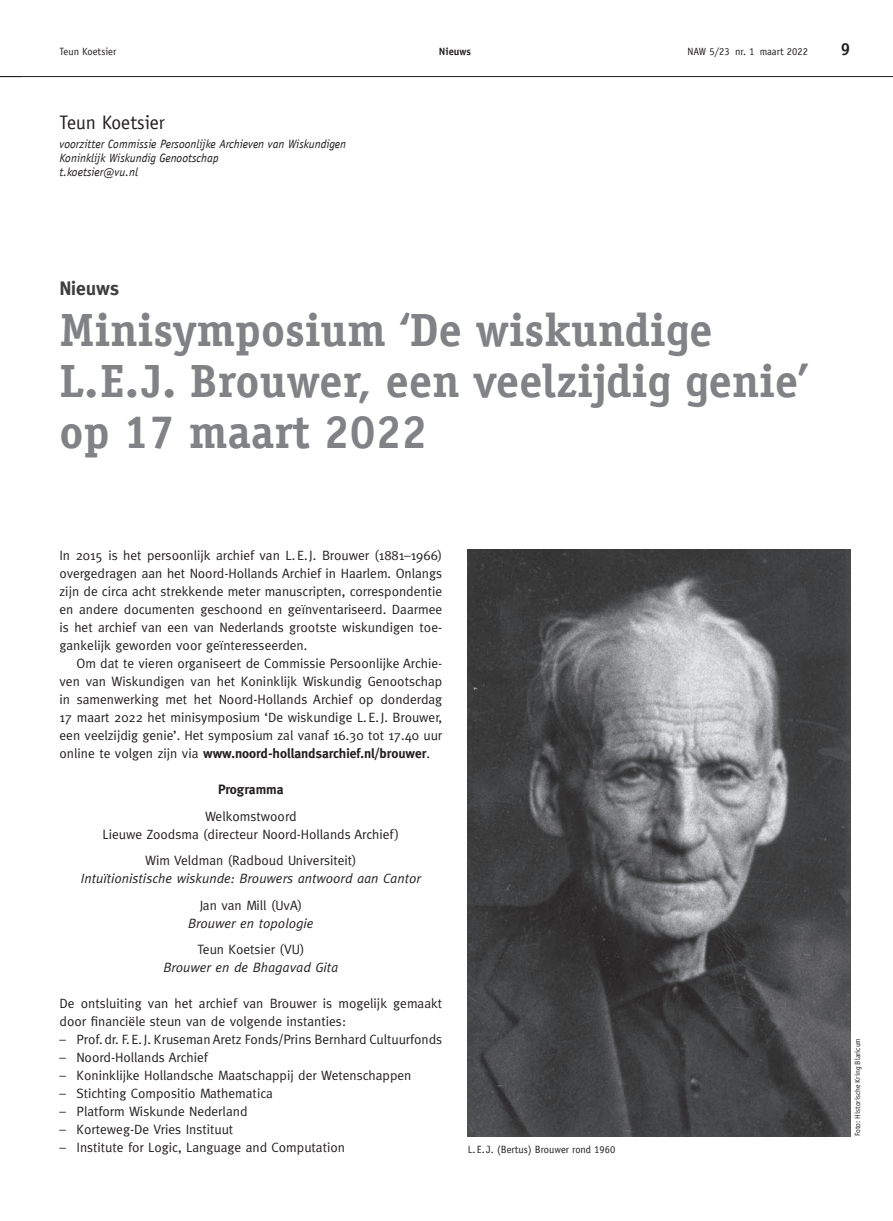
<style>
.page{position:relative;width:893px;height:1221px;background:#fff}
.page>*{position:absolute;margin:0;border:0;box-sizing:border-box;transform-origin:0 0}
.t1{font:700 46.5px/51.2px "Officina Serif LT";color:#808285}
.t2{font:19.5px "Officina Sans LT";color:#231f20}
.t3{font:700 19.5px "Meta";color:#3e3e3f}
.t4{font:700 17.25px "Officina Sans LT";color:#231f20}
.t5{font:13.5px/18px "Meta";color:#231f20;text-align:justify}
.t6{font:italic 13.5px "Meta";color:#231f20}
.t7{font:700 13.5px "Meta";color:#231f20}
.t8{font:italic 12px/14.4px "Officina Sans LT";color:#231f20}
.t9{font:10.5px "Officina Sans LT";color:#231f20}
.t10{font:700 10.5px "Officina Sans LT";color:#231f20}
.t11{font:7.5px "Officina Sans LT";color:#231f20}
.s1{font-weight:700}
</style>
<div class="page">
<hr style="left:0;top:76px;width:893px;height:1px;background:#231f20">
<img style="left:468px;top:549px;width:382px;height:587px">
<p class="t9" style="left:60px;top:45px;width:58px">Teun Koetsier</p>
<p class="t10" style="left:439px;top:45px;width:34px">Nieuws</p>
<p class="t9" style="left:687px;top:45px;width:122px">NAW 5/23 nr. 1 maart 2022</p>
<p class="t4" style="left:841px;top:38px;width:11px">9</p>
<h2 class="t2" style="left:60px;top:111px;width:107px">Teun Koetsier</h2>
<p class="t8" style="left:60px;top:136px;width:288px">voorzitter Commissie Persoonlijke Archieven van Wiskundigen<br>Koninklijk Wiskundig Genootschap<br>t.koetsier@vu.nl</p>
<h2 class="t3" style="left:60px;top:277px;width:61px">Nieuws</h2>
<h1 class="t1" style="left:60px;top:304px;width:750px">Minisymposium ‘De wiskundige<br>L.E.J. Brouwer, een veelzijdig genie’ op 17 maart 2022</h1>
<p class="t5" style="left:60px;top:546px;width:384px">In 2015 is het persoonlijk archief van L.E.J. Brouwer (1881–1966) overgedragen aan het Noord-Hollands Archief in Haarlem. Onlangs zijn de circa acht strekkende meter manuscripten, correspondentie en andere documenten geschoond en geïnventariseerd. Daarmee is het archief van een van Nederlands grootste wiskundigen toe&shy;gankelijk geworden voor geïnteresseerden.</p>
<p class="t5" style="left:60px;top:654px;width:384px;text-indent:17px">Om dat te vieren organiseert de Commissie Persoonlijke Archie&shy;ven van Wiskundigen van het Koninklijk Wiskundig Genootschap in samenwerking met het Noord-Hollands Archief op donderdag 17 maart 2022 het minisymposium ‘De wiskundige L.E.J. Brouwer, een veelzijdig genie’. Het symposium zal vanaf 16.30 tot 17.40 uur online te volgen zijn via <span class="s1">www.noord-hollandsarchief.nl/brouwer</span>.</p>
<p class="t7" style="left:218px;top:781px;width:67px">Programma</p>
<p class="t5" style="left:103px;top:806px;width:298px;text-align:center">Welkomstwoord<br>Lieuwe Zoodsma (directeur Noord-Hollands Archief)</p>
<p class="t5" style="left:145px;top:851px;width:213px">Wim Veldman (Radboud Universiteit)</p>
<p class="t6" style="left:81px;top:870px;width:341px">Intuïtionistische wiskunde: Brouwers antwoord aan Cantor</p>
<p class="t5" style="left:200px;top:895px;width:104px">Jan van Mill (UvA)</p>
<p class="t6" style="left:188px;top:915px;width:127px">Brouwer en topologie</p>
<p class="t5" style="left:197px;top:940px;width:108px">Teun Koetsier (VU)</p>
<p class="t6" style="left:163px;top:959px;width:176px">Brouwer en de Bhagavad Gita</p>
<p class="t5" style="left:60px;top:994px;width:384px">De ontsluiting van het archief van Brouwer is mogelijk gemaakt door financiële steun van de volgende instanties:</p>
<p class="t5" style="left:60px;top:1030px;width:384px">– Prof.dr. F.E.J. Kruseman Aretz Fonds/Prins Bernhard Cultuurfonds</p>
<p class="t5" style="left:60px;top:1048px;width:150px">– Noord-Hollands Archief</p>
<p class="t5" style="left:60px;top:1066px;width:353px">– Koninklijke Hollandsche Maatschappij der Wetenschappen</p>
<p class="t5" style="left:60px;top:1084px;width:215px">– Stichting Compositio Mathematica</p>
<p class="t5" style="left:60px;top:1102px;width:189px">– Platform Wiskunde Nederland</p>
<p class="t5" style="left:60px;top:1120px;width:175px">– Korteweg-De Vries Instituut</p>
<p class="t5" style="left:60px;top:1138px;width:287px">– Institute for Logic, Language and Computation</p>
<p class="t9" style="left:468px;top:1142px;width:149px">L. E. J. (Bertus) Brouwer rond 1960</p>
<p class="t11" style="left:853px;top:1136px;width:100px;rotate:-90deg">Foto: Historische Kring Blaricum</p>
</div>
